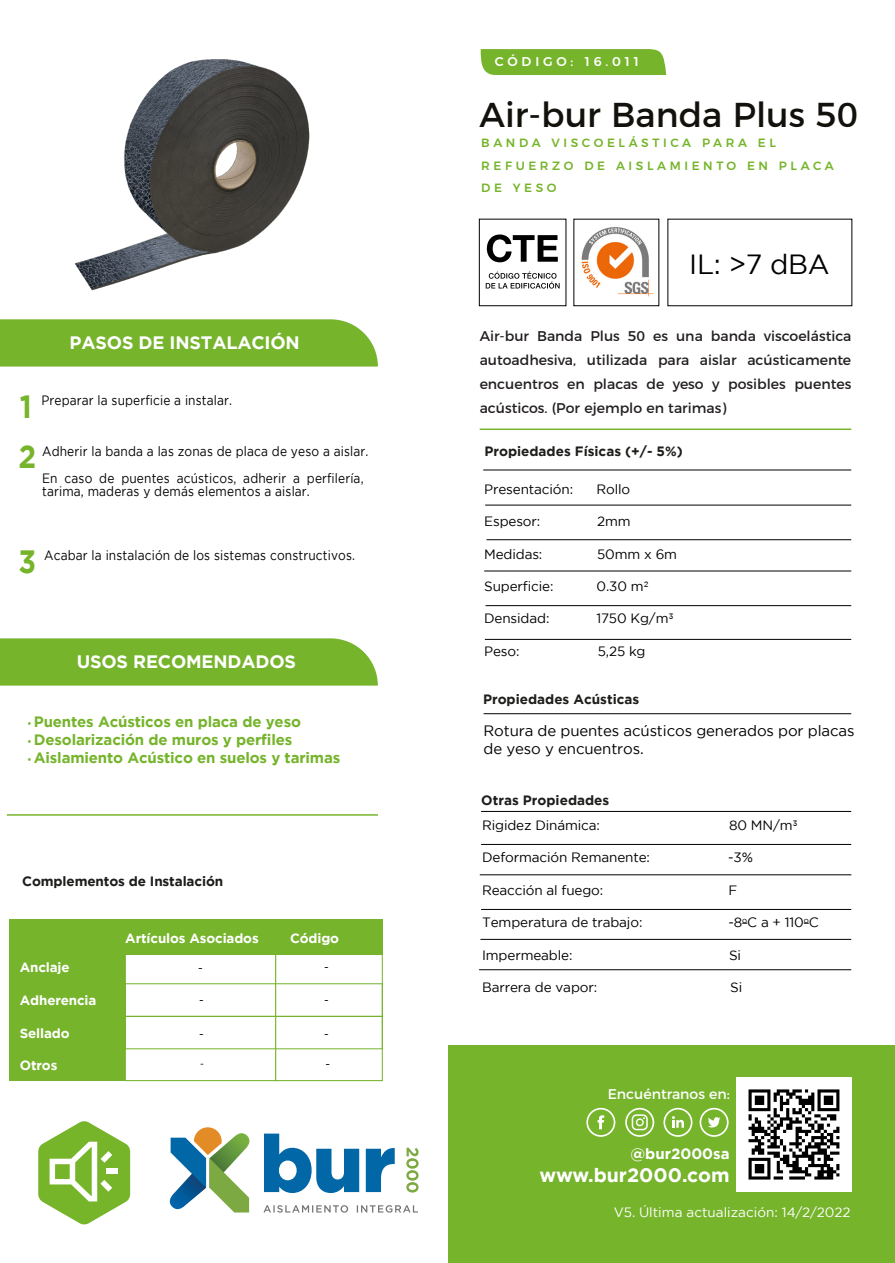
<style>
.page{position:relative;width:895px;height:1263px;background:#fff}
.page>*{position:absolute;margin:0;border:0;box-sizing:border-box;transform-origin:0 0}
.t1{font:34.5px "Montserrat";color:#13110c}
.t2{font:700 32.25px "Gotham";color:#76b42c;scale:.88 1}
.t3{font:27.75px "Gotham";color:#000}
.t4{font:700 19.5px "Gotham";color:#fff}
.t5{font:700 18px "Gotham";letter-spacing:-.01em;color:#fff}
.t6{font:700 15px "Gotham";letter-spacing:-.01em;color:#76b42c}
.t7{font:15px/18px "Gotham";letter-spacing:-.01em;color:#000}
.t8{font:700 15px "Gotham";color:#fff}
.t9{font:14.1px/24px "Montserrat";color:#231f20;text-align:justify}
.t10{font:14.1px "Montserrat";color:#fff}
.t11{font:13.5px/27px "Gotham";letter-spacing:.01em;color:#000;scale:.88 1}
.t12{font:13.5px "Gotham";letter-spacing:-.01em;color:#000}
.t13{font:700 13.5px "Gotham";color:#1d1d1b}
.t14{font:13.5px "Gotham";letter-spacing:.01em;color:#000}
.t15{font:13.5px "Gotham";color:#fff}
.t16{font:700 13.35px "Gotham";letter-spacing:-.01em;color:#fff}
.t17{font:500 12.75px "Montserrat";letter-spacing:.3em;color:#fff}
.t18{font:500 12px/22.6px "Montserrat";letter-spacing:.3em;color:#76b52a}
.t19{font:11.4px "Gotham";color:#000}
.t20{font:9.3px "Gotham";color:#000}
.s1{font-family:"Myriad Pro";font-weight:400;font-size:13.5px}
</style>
<div class="page">
<svg style="left:38px;top:1121px;width:92px;height:104px"></svg>
<svg style="left:487px;top:234px;width:70px;height:28px"></svg>
<svg style="left:485px;top:271px;width:74px;height:18px"></svg>
<hr style="left:483px;top:713px;width:368px;height:1px;background:#000">
<img style="left:581px;top:227px;width:73px;height:70px">
<div style="left:9px;top:939px;width:373px;height:142px;background:#76b42c"></div>
<div style="left:125px;top:953px;width:151px;height:128px;background:#fff;border:1px solid #74b32b"></div>
<div style="left:275px;top:953px;width:107px;height:128px;background:#fff;border:1px solid #74b32b"></div>
<div style="left:125px;top:983px;width:257px;height:34px;border:1px solid #74b32b"></div>
<div style="left:125px;top:1016px;width:257px;height:33px;border:1px solid #74b32b"></div>
<div style="left:9px;top:919px;width:373px;height:36px;background:#76b42c"></div>
<hr style="left:481px;top:811px;width:370px;height:1px;background:#000">
<hr style="left:483px;top:470px;width:368px;height:1px;background:#000">
<hr style="left:481px;top:844px;width:370px;height:1px;background:#000">
<hr style="left:479px;top:874px;width:372px;height:1px;background:#000">
<hr style="left:481px;top:909px;width:370px;height:1px;background:#000">
<hr style="left:480px;top:939px;width:371px;height:1px;background:#000">
<hr style="left:479px;top:969px;width:372px;height:1px;background:#000">
<hr style="left:485px;top:505px;width:366px;height:1px;background:#000">
<hr style="left:486px;top:539px;width:365px;height:1px;background:#000">
<hr style="left:484px;top:571px;width:367px;height:1px;background:#000">
<hr style="left:485px;top:605px;width:366px;height:1px;background:#000">
<hr style="left:485px;top:639px;width:366px;height:1px;background:#000">
<div style="left:448px;top:1046px;width:446px;height:217px;background:#76b42c"></div>
<svg style="left:264px;top:1133px;width:130px;height:60px"></svg>
<svg style="left:263px;top:1205px;width:155px;height:8px"></svg>
<svg style="left:406px;top:1148px;width:12px;height:44px"></svg>
<svg style="left:170px;top:1127px;width:79px;height:85px"></svg>
<svg style="left:586px;top:1108px;width:29px;height:29px"></svg>
<svg style="left:699px;top:1108px;width:29px;height:29px"></svg>
<svg style="left:663px;top:1108px;width:29px;height:29px"></svg>
<svg style="left:625px;top:1108px;width:29px;height:29px"></svg>
<svg style="left:480px;top:49px;width:186px;height:26px;background:#7ab632"></svg>
<hr style="left:479px;top:428px;width:372px;height:2px;background:#77b52d">
<div style="left:0;top:319px;width:378px;height:48px;background:#76b42c"></div>
<img style="left:736px;top:1077px;width:115px;height:114px">
<img style="left:75px;top:59px;width:235px;height:232px">
<div style="left:0;top:638px;width:378px;height:48px;background:#76b42c"></div>
<hr style="left:7px;top:814px;width:371px;height:2px;background:#77b52d">
<h3 class="t5" style="left:70px;top:331px;width:231px">PASOS DE INSTALACIÓN</h3>
<h2 class="t2" style="left:20px;top:385px;width:15px">1</h2>
<p class="t11" style="left:41px;top:386px;width:218px">Preparar la superficie a instalar.</p>
<h2 class="t2" style="left:18px;top:435px;width:22px">2</h2>
<p class="t11" style="left:42px;top:437px;width:372px">Adherir la banda a las zonas de placa de yeso a aislar.<br>En caso de puentes acústicos, adherir a perfilería,</p>
<p class="t11" style="left:42px;top:478px;width:306px">tarima, maderas y demás elementos a aislar.</p>
<h2 class="t2" style="left:18px;top:540px;width:22px">3</h2>
<p class="t11" style="left:44px;top:541px;width:355px">Acabar la instalación de los sistemas constructivos.</p>
<h3 class="t5" style="left:77px;top:650px;width:221px">USOS RECOMENDADOS</h3>
<p class="t6" style="left:28px;top:712px;width:274px"><span class="s1">•</span> Puentes Acústicos en placa de yeso</p>
<p class="t6" style="left:28px;top:730px;width:266px"><span class="s1">•</span> Desolarización de muros y perfiles</p>
<p class="t6" style="left:28px;top:748px;width:314px"><span class="s1">•</span> Aislamiento Acústico en suelos y tarimas</p>
<p class="t13" style="left:22px;top:872px;width:202px">Complementos de Instalación</p>
<p class="t16" style="left:20px;top:959px;width:51px">Anclaje</p>
<p class="t16" style="left:20px;top:992px;width:78px">Adherencia</p>
<p class="t16" style="left:20px;top:1024px;width:51px">Sellado</p>
<p class="t16" style="left:125px;top:929px;width:135px">Artículos Asociados</p>
<p class="t16" style="left:290px;top:929px;width:51px">Código</p>
<p class="t19" style="left:198px;top:960px;width:6px">-</p>
<p class="t19" style="left:199px;top:993px;width:6px">-</p>
<p class="t19" style="left:324px;top:960px;width:6px">-</p>
<p class="t19" style="left:324px;top:992px;width:6px">-</p>
<p class="t19" style="left:199px;top:1027px;width:6px">-</p>
<p class="t19" style="left:324px;top:1027px;width:6px">-</p>
<p class="t16" style="left:20px;top:1056px;width:39px">Otros</p>
<p class="t20" style="left:200px;top:1058px;width:5px">-</p>
<p class="t19" style="left:325px;top:1057px;width:6px">-</p>
<p class="t17" style="left:495px;top:51px;width:145px">CÓDIGO: 16.011</p>
<h1 class="t1" style="left:479px;top:87px;width:380px">Air-bur Banda Plus 50</h1>
<p class="t18" style="left:481px;top:130px;width:354px">BANDA VISCOELÁSTICA PARA EL<br>REFUERZO DE AISLAMIENTO EN PLACA<br>DE YESO</p>
<h3 class="t3" style="left:689px;top:246px;width:142px">IL: &gt;7 dBA</h3>
<p class="t9" style="left:479px;top:323px;width:373px">Air-bur Banda Plus 50 es una banda viscoelástica autoadhesiva, utilizada para aislar acústicamente encuentros en placas de yeso y posibles puentes acústicos. (Por ejemplo en tarimas)</p>
<p class="t13" style="left:484px;top:442px;width:200px">Propiedades Físicas (+/- 5%)</p>
<p class="t12" style="left:484px;top:480px;width:90px">Presentación:</p>
<p class="t14" style="left:596px;top:480px;width:35px">Rollo</p>
<p class="t12" style="left:484px;top:513px;width:58px">Espesor:</p>
<p class="t14" style="left:597px;top:513px;width:35px">2mm</p>
<p class="t12" style="left:484px;top:545px;width:60px">Medidas:</p>
<p class="t14" style="left:597px;top:545px;width:81px">50mm x 6m</p>
<p class="t12" style="left:484px;top:578px;width:71px">Superficie:</p>
<p class="t14" style="left:596px;top:578px;width:54px">0.30 m2</p>
<p class="t12" style="left:484px;top:610px;width:67px">Densidad:</p>
<p class="t14" style="left:596px;top:610px;width:79px">1750 Kg/m3</p>
<p class="t14" style="left:484px;top:642px;width:37px">Peso:</p>
<p class="t14" style="left:597px;top:642px;width:49px">5,25 kg</p>
<p class="t13" style="left:483px;top:690px;width:158px">Propiedades Acústicas</p>
<p class="t7" style="left:483px;top:722px;width:372px">Rotura de puentes acústicos generados por placas de yeso y encuentros.</p>
<p class="t13" style="left:481px;top:791px;width:129px">Otras Propiedades</p>
<p class="t12" style="left:482px;top:816px;width:119px">Rigidez Dinámica:</p>
<p class="t14" style="left:729px;top:816px;width:70px">80 MN/m3</p>
<p class="t12" style="left:482px;top:849px;width:169px">Deformación Remanente:</p>
<p class="t14" style="left:728px;top:849px;width:26px">-3%</p>
<p class="t12" style="left:482px;top:881px;width:123px">Reacción al fuego:</p>
<p class="t14" style="left:728px;top:881px;width:10px">F</p>
<p class="t12" style="left:482px;top:914px;width:162px">Temperatura de trabajo:</p>
<p class="t14" style="left:728px;top:914px;width:92px">-8<sup>o</sup>C a + 110<sup>o</sup>C</p>
<p class="t12" style="left:482px;top:946px;width:92px">Impermeable:</p>
<p class="t14" style="left:729px;top:946px;width:14px">Si</p>
<p class="t12" style="left:482px;top:978px;width:117px">Barrera de vapor:</p>
<p class="t14" style="left:730px;top:978px;width:14px">Si</p>
<p class="t10" style="left:607px;top:1083px;width:124px">Encuéntranos en:</p>
<p class="t8" style="left:630px;top:1143px;width:101px">@bur2000sa</p>
<h3 class="t4" style="left:539px;top:1162px;width:192px">www.bur2000.com</h3>
<p class="t15" style="left:613px;top:1203px;width:238px">V5. Última actualización: 14/2/2022</p>
</div>
